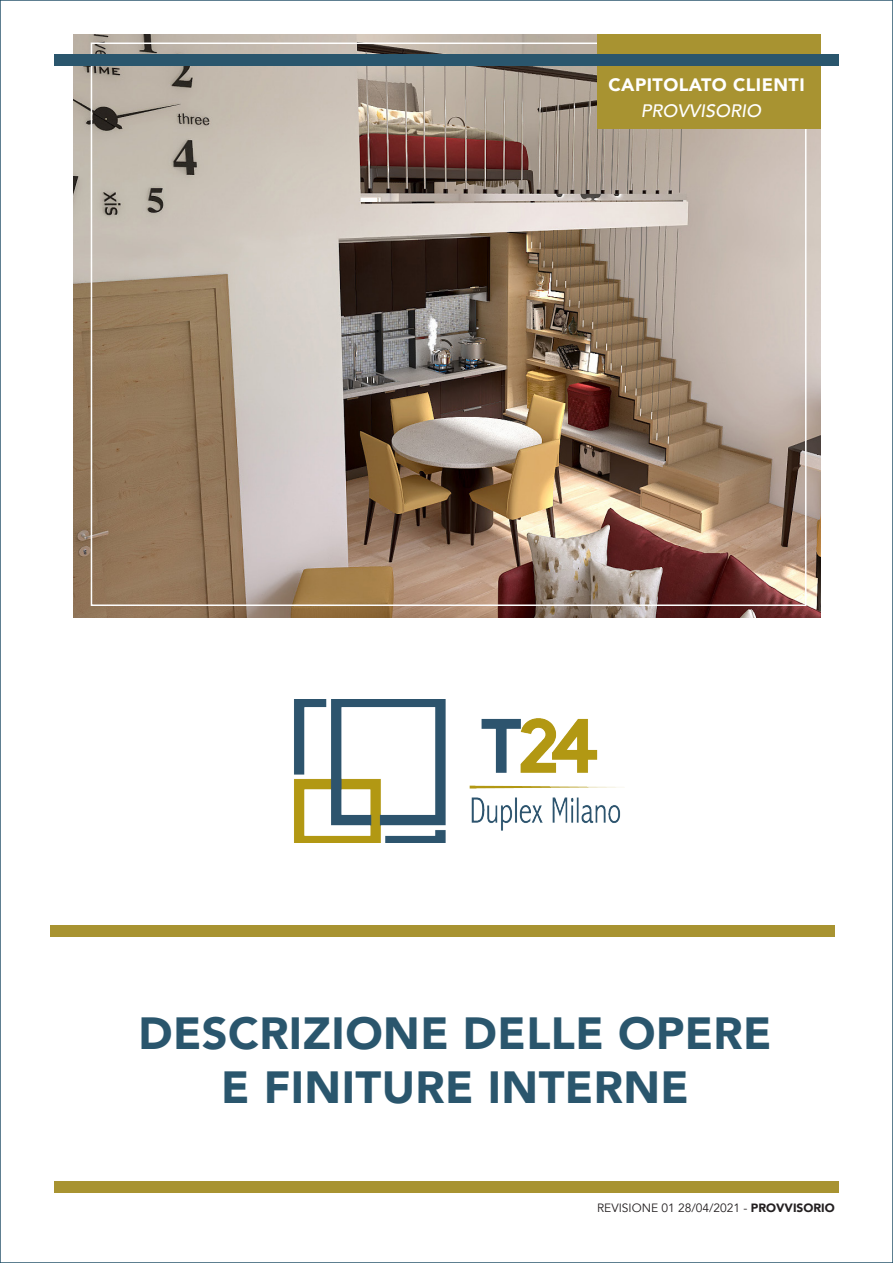
<style>
.page{position:relative;width:893px;height:1263px;background:#fff}
.page>*{position:absolute;margin:0;border:0;box-sizing:border-box;transform-origin:0 0}
.t1{font:900 45px "Avenir";letter-spacing:.01em;color:#2a566d}
.t2{font:900 18px "Avenir";letter-spacing:.025em;color:#fff}
.t3{font:italic 500 18px "Avenir";color:#fff}
.t4{font:12px "Avenir";color:#231f20}
.s1{font-weight:900}
</style>
<div class="page">
<img style="left:74px;top:34px;width:747px;height:583px">
<div style="left:54px;top:1181px;width:785px;height:12px;background:#a89331"></div>
<div style="left:50px;top:925px;width:785px;height:12px;background:#a89331"></div>
<img style="left:294px;top:699px;width:330px;height:144px">
<div style="left:597px;top:34px;width:224px;height:95px;background:#a89331"></div>
<div style="left:54px;top:54px;width:785px;height:12px;background:#2a566d"></div>
<p class="t2" style="left:608px;top:69px;width:198px">CAPITOLATO CLIENTI</p>
<p class="t3" style="left:641px;top:100px;width:122px">PROVVISORIO</p>
<p class="t1" style="left:138px;top:994px;width:635px">DESCRIZIONE DELLE OPERE</p>
<p class="t1" style="left:221px;top:1048px;width:469px">E FINITURE INTERNE</p>
<p class="t4" style="left:597px;top:1201px;width:239px">REVISIONE 01 28/04/2021 - <span class="s1">PROVVISORIO</span></p>
</div>
